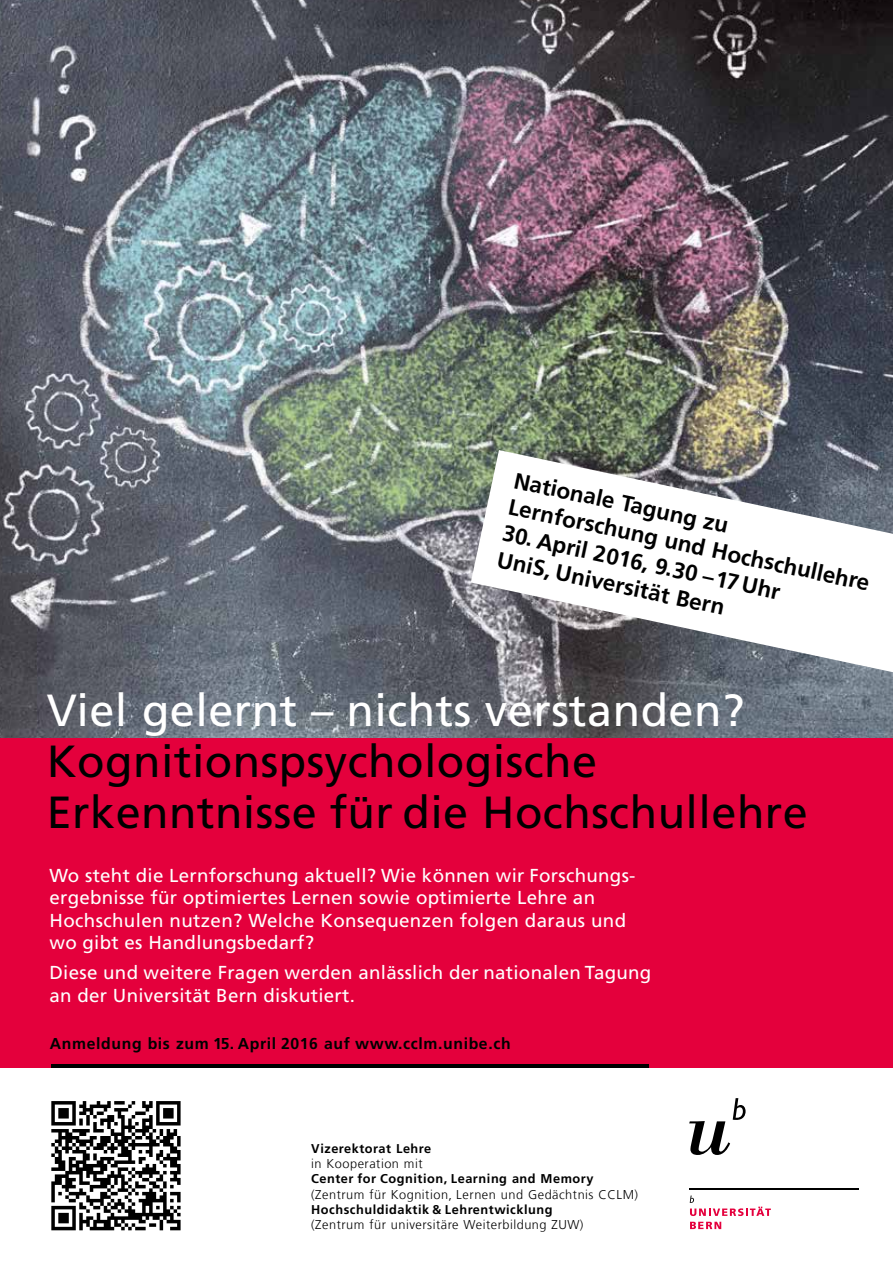
<style>
.page{position:relative;width:893px;height:1263px;background:#fff}
.page>*{position:absolute;margin:0;border:0;box-sizing:border-box;transform-origin:0 0}
.t1{font:45px/51px "Frutiger LT Com";letter-spacing:.01em;color:#000}
.t2{font:45px "Frutiger LT Com";letter-spacing:.01em;color:#fff}
.t3{font:700 22.5px/27px "Frutiger LT Com";color:#000}
.t4{font:18.75px/22.5px "Frutiger LT Com";letter-spacing:.015em;color:#fff}
.t5{font:700 15.75px "Frutiger LT Com";letter-spacing:.04em;color:#000}
.t6{font:300 12.75px "Frutiger LT Com";letter-spacing:.04em;color:#000}
.t7{font:700 12.75px "Frutiger LT Com";letter-spacing:.04em;color:#000}
</style>
<div class="page">
<img style="left:0;top:0;width:893px;height:738px">
<div style="left:0;top:738px;width:893px;height:329px;background:#e4003c"></div>
<hr style="left:51px;top:1064px;width:597px;height:3px;background:#000">
<svg style="left:471px;top:450px;width:422px;height:222px"></svg>
<svg style="left:51px;top:1101px;width:130px;height:129px"></svg>
<svg style="left:689px;top:1098px;width:57px;height:57px"></svg>
<hr style="left:689px;top:1188px;width:170px;height:2px;background:#000">
<svg style="left:690px;top:1195px;width:81px;height:21px"></svg>
<svg style="left:690px;top:1222px;width:31px;height:7px"></svg>
<p class="t3" style="left:517px;top:467px;width:370px;rotate:12deg">Nationale Tagung zu<br>Lernforschung und Hochschullehre</p>
<p class="t3" style="left:506px;top:520px;width:285px;rotate:12deg">30. April 2016, 9.30 – 17 Uhr<br>UniS, Universität Bern</p>
<h1 class="t2" style="left:47px;top:684px;width:699px">Viel gelernt – nichts verstanden?</h1>
<h1 class="t1" style="left:47px;top:736px;width:763px">Kognitionspsychologische<br>Erkenntnisse für die Hochschullehre</h1>
<p class="t4" style="left:49px;top:864px;width:588px">Wo steht die Lernforschung aktuell? Wie können wir Forschungs&shy;ergebnisse für optimiertes Lernen sowie optimierte Lehre an Hochschulen nutzen? Welche Konsequenzen folgen daraus und wo gibt es Handlungsbedarf?</p>
<p class="t4" style="left:49px;top:961px;width:603px">Diese und weitere Fragen werden anlässlich der nationalen Tagung an der Universität Bern diskutiert.</p>
<p class="t5" style="left:50px;top:1034px;width:462px">Anmeldung bis zum 15. April 2016 auf www.cclm.unibe.ch</p>
<p class="t7" style="left:311px;top:1141px;width:121px">Vizerektorat Lehre</p>
<p class="t6" style="left:311px;top:1156px;width:113px">in Kooperation mit</p>
<p class="t7" style="left:311px;top:1171px;width:284px">Center for Cognition, Learning and Memory</p>
<p class="t6" style="left:311px;top:1187px;width:328px">(Zentrum für Kognition, Lernen und Gedächtnis CCLM)</p>
<p class="t7" style="left:311px;top:1202px;width:243px">Hochschuldidaktik &amp; Lehrentwicklung</p>
<p class="t6" style="left:311px;top:1217px;width:274px">(Zentrum für universitäre Weiterbildung ZUW)</p>
</div>
